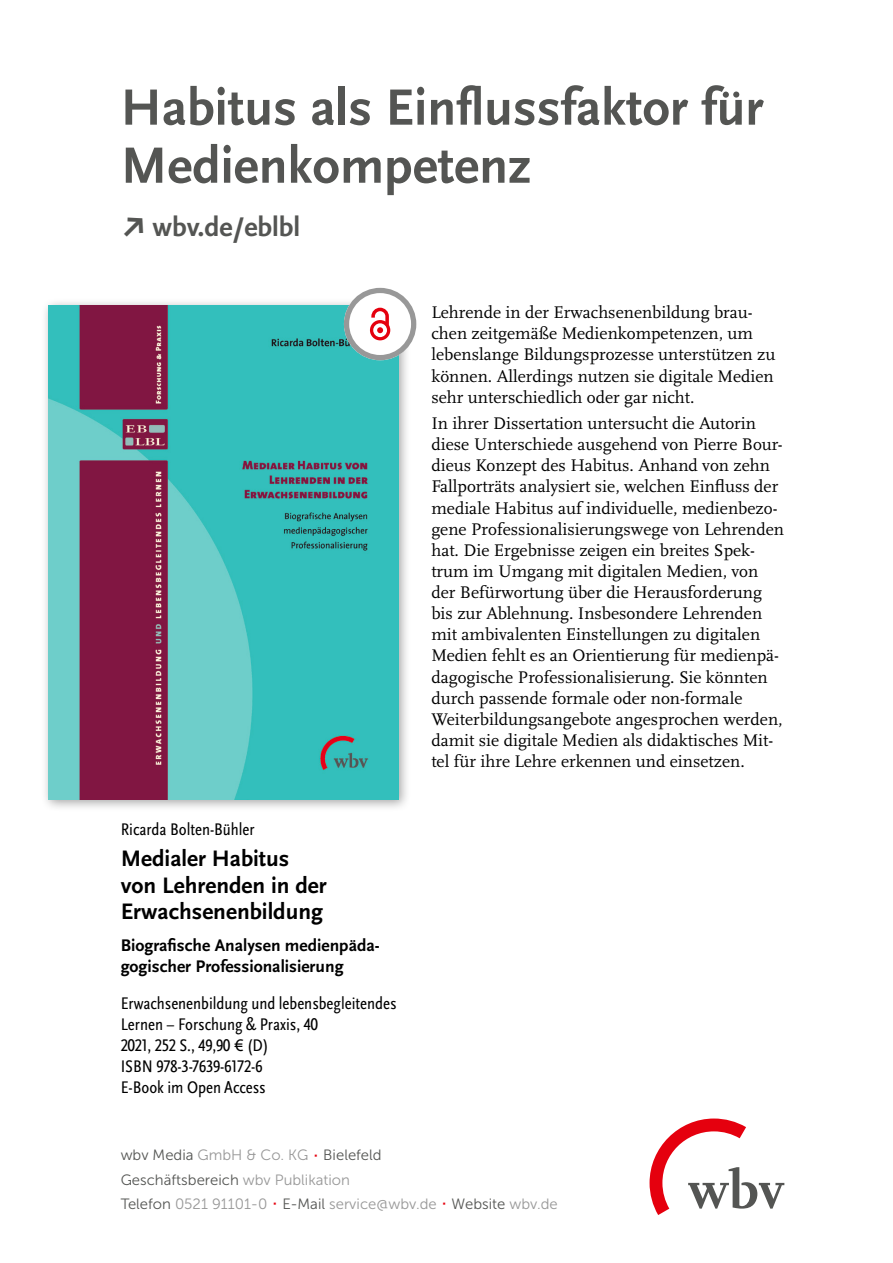
<style>
.page{position:relative;width:893px;height:1263px;background:#fff}
.page>*{position:absolute;margin:0;border:0;box-sizing:border-box;transform-origin:0 0}
.t1{font:700 53.25px/58.1px "Scala Sans LF";color:#545553}
.t2{font:700 28.2px "Scala Sans LF";color:#545553}
.t3{font:700 23.4px/26.4px "Scala Sans LF";color:#000}
.t4{font:17.55px/21.1px "Scala LF";color:#000}
.t5{font:condensed 17.55px/21.1px "Scala Sans OT";color:#000}
.t6{font:700 17.55px/21.1px "Scala Sans LF";color:#000}
.t7{font:14.85px/24.2px "Museo Sans 300";color:#989898}
.s1{color:#545553}
.s2{font-size:25.5px;color:#e5000e}
</style>
<div class="page">
<div style="left:41px;top:298px;width:371px;height:515px;background:#000;opacity:.35"></div>
<img style="left:48px;top:305px;width:350px;height:494px">
<svg style="left:344px;top:288px;width:72px;height:72px"></svg>
<svg style="left:650px;top:1118px;width:134px;height:97px"></svg>
<h1 class="t1" style="left:121px;top:80px;width:644px">Habitus als Einflussfaktor für<br>Medienkompetenz</h1>
<h2 class="t2" style="left:152px;top:211px;width:149px">wbv.de/eblbl</h2>
<p class="t5" style="left:121px;top:819px;width:135px">Ricarda Bolten-Bühler</p>
<h3 class="t3" style="left:121px;top:846px;width:208px">Medialer Habitus von Lehrenden in der<br>Erwachsenenbildung</h3>
<p class="t6" style="left:121px;top:935px;width:260px">Biografische Analysen medienpäda&shy;gogischer Professionalisierung</p>
<p class="t5" style="left:121px;top:993px;width:277px">Erwachsenenbildung und lebensbegleitendes<br>Lernen – Forschung &amp; Praxis, 40<br>2021, 252 S., 49,90 € (D)<br>ISBN 978-3-7639-6172-6<br>E-Book im Open Access</p>
<p class="t4" style="left:431px;top:302px;width:346px">Lehrende in der Erwachsenenbildung brau&shy;chen zeitgemäße Medienkompetenzen, um lebenslange Bildungsprozesse unterstützen zu können. Allerdings nutzen sie digitale Medien sehr unterschiedlich oder gar nicht.</p>
<p class="t4" style="left:431px;top:413px;width:354px">In ihrer Dissertation untersucht die Autorin diese Unterschiede ausgehend von Pierre Bour&shy;dieus Konzept des Habitus. Anhand von zehn Fallporträts analysiert sie, welchen Einfluss der mediale Habitus auf individuelle, medienbezo&shy;gene Professionalisierungswege von Lehrenden hat. Die Ergebnisse zeigen ein breites Spek&shy;trum im Umgang mit digitalen Medien, von der Befürwortung über die Herausforderung bis zur Ablehnung. Insbesondere Lehrenden mit ambivalenten Einstellungen zu digitalen Medien fehlt es an Orientierung für medienpä&shy;dagogische Professionalisierung. Sie könnten durch passende formale oder non-formale Weiterbildungsangebote angesprochen werden, damit sie digitale Medien als didaktisches Mit&shy;tel für ihre Lehre erkennen und einsetzen.</p>
<p class="t7" style="left:121px;top:1143px;width:439px"><span class="s1">wbv Media</span> GmbH &amp; Co. KG <span class="s2">·</span> <span class="s1">Bielefeld<br>Geschäftsbereich</span> wbv Publikation<br><span class="s1">Telefon</span> 0521 91101-0 <span class="s2">·</span> <span class="s1">E-Mail</span> service@wbv.de <span class="s2">·</span> <span class="s1">Website</span> wbv.de</p>
</div>
